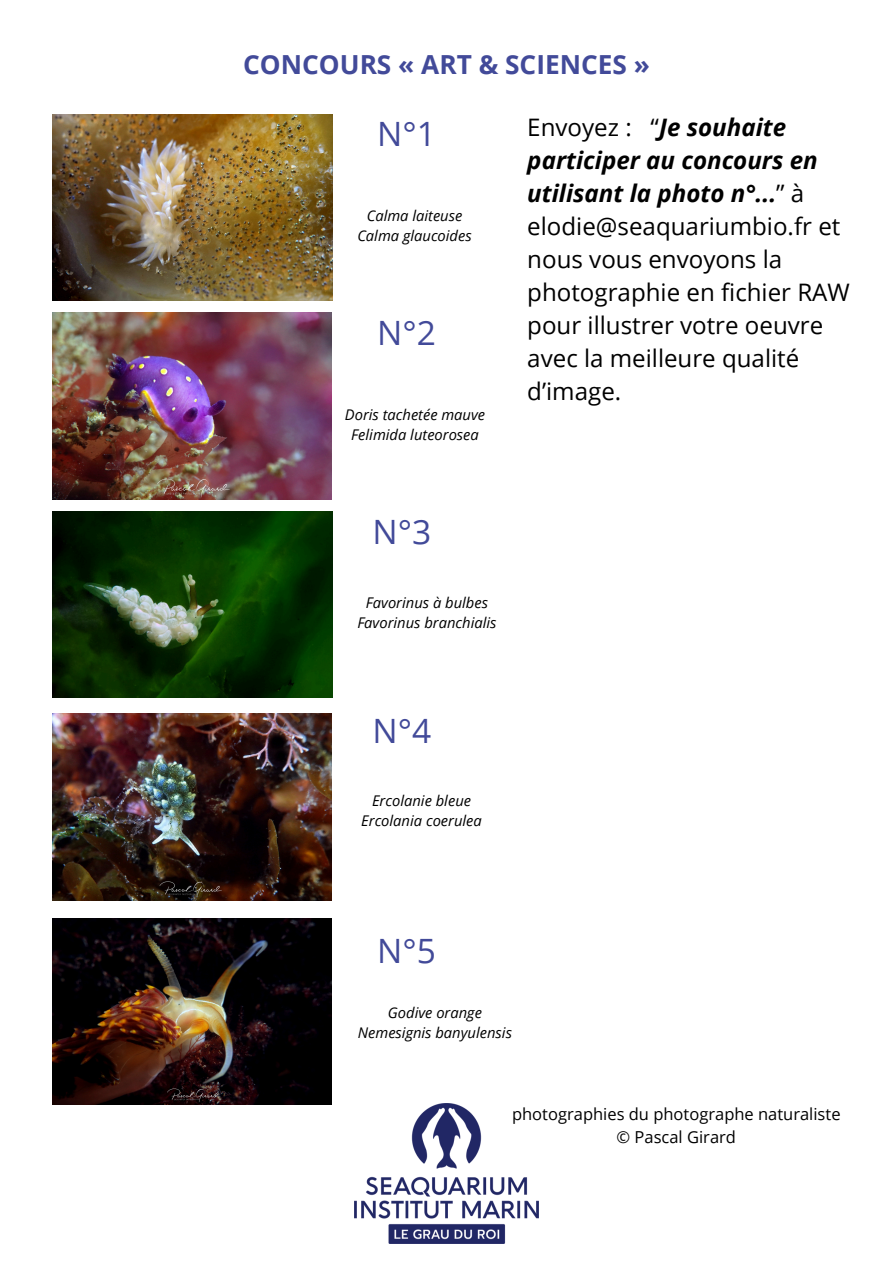
<style>
.page{position:relative;width:893px;height:1263px;background:#fff}
.page>*{position:absolute;margin:0;border:0;box-sizing:border-box;transform-origin:0 0}
.t1{font:33.53px "Open Sans";color:#424a99}
.t2{font:700 26.25px "Open Sans";color:#424a99}
.t3{font:24.15px/32.9px "Open Sans";color:#000}
.t4{font:16.5px/23.1px "Open Sans";color:#000;text-align:center}
.t5{font:italic 14.77px "Open Sans";color:#000}
.s1{font-weight:700;font-style:italic}
</style>
<div class="page">
<img style="left:355px;top:1104px;width:183px;height:139px">
<img style="left:52px;top:114px;width:280px;height:186px">
<img style="left:52px;top:511px;width:280px;height:186px">
<img style="left:52px;top:313px;width:279px;height:186px">
<img style="left:52px;top:714px;width:279px;height:186px">
<img style="left:52px;top:918px;width:279px;height:186px">
<h1 class="t2" style="left:243px;top:46px;width:408px">CONCOURS « ART &amp; SCIENCES »</h1>
<h3 class="t1" style="left:377px;top:110px;width:60px">N°1</h3>
<p class="t5" style="left:367px;top:206px;width:97px">Calma laiteuse</p>
<h1 class="t5" style="left:357px;top:225px;width:116px">Calma glaucoides</h1>
<p class="t1" style="left:377px;top:309px;width:60px">N°2</p>
<p class="t5" style="left:345px;top:404px;width:142px">Doris tachetée mauve</p>
<p class="t5" style="left:351px;top:424px;width:129px">Felimida luteorosea</p>
<p class="t3" style="left:527px;top:110px;width:324px">Envoyez : “<span class="s1">Je souhaite participer au concours en utilisant la photo n°...</span>” à elodie@seaquariumbio.fr et nous vous envoyons la photographie en fichier RAW pour illustrer votre oeuvre avec la meilleure qualité d’image.</p>
<p class="t1" style="left:372px;top:508px;width:60px">N°3</p>
<p class="t5" style="left:366px;top:593px;width:124px">Favorinus à bulbes</p>
<h1 class="t5" style="left:357px;top:613px;width:141px">Favorinus branchialis</h1>
<h1 class="t1" style="left:372px;top:707px;width:60px">N°4</h1>
<p class="t5" style="left:372px;top:791px;width:100px">Ercolanie bleue</p>
<p class="t5" style="left:361px;top:810px;width:122px">Ercolania coerulea</p>
<p class="t1" style="left:377px;top:927px;width:60px">N°5</p>
<p class="t5" style="left:388px;top:1002px;width:95px">Godive orange</p>
<h5 class="t5" style="left:358px;top:1022px;width:156px">Nemesignis banyulensis</h5>
<h4 class="t4" style="left:512px;top:1102px;width:330px">photographies du photographe naturaliste © Pascal Girard</h4>
</div>
